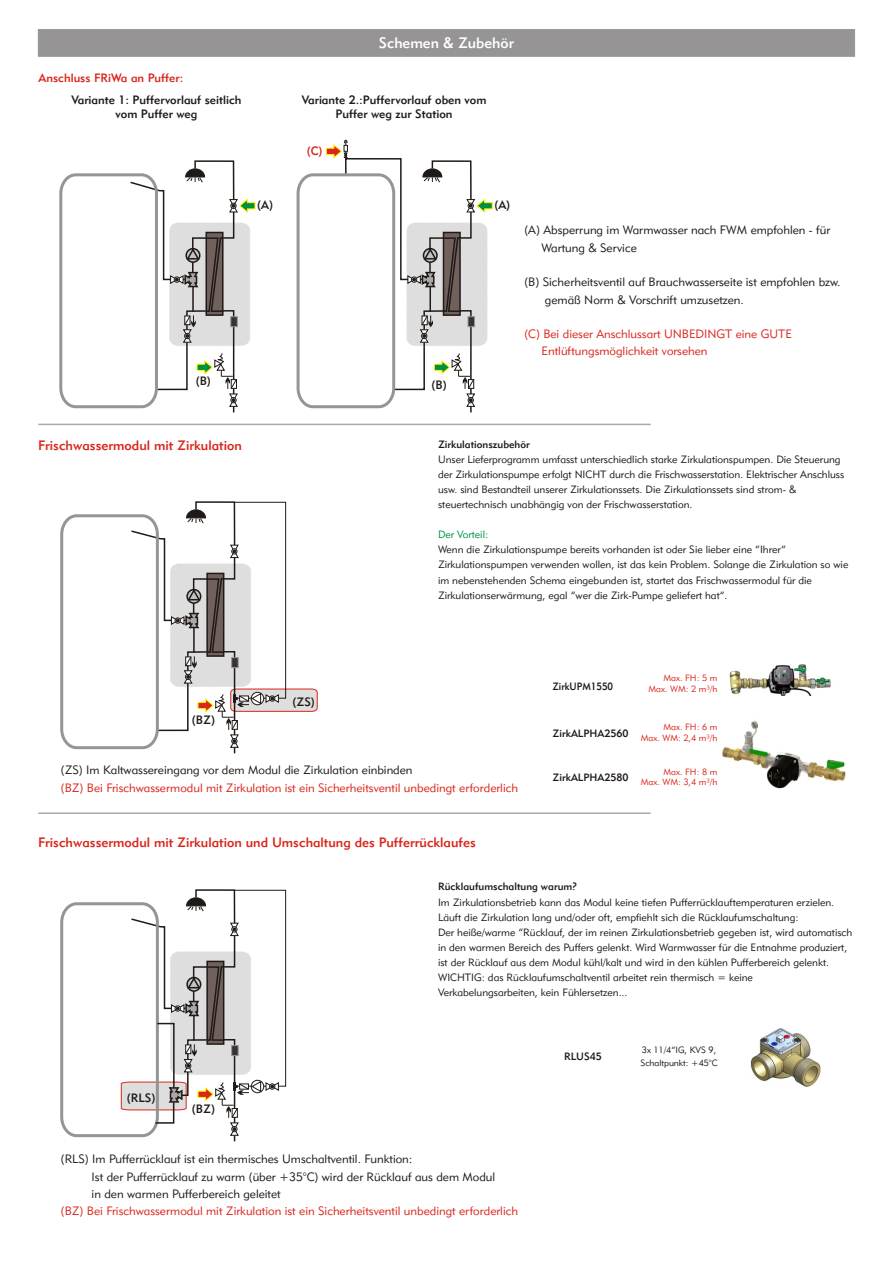
<style>
.page{position:relative;width:894px;height:1263px;background:#fff}
.page>*{position:absolute;margin:0;border:0;box-sizing:border-box;transform-origin:0 0}
.t1{font:15px "Geometr 415 Md BT";color:#fff}
.t2{font:13.5px "Geometr 415 Md BT";color:#d9261c}
.t3{font:12px/17.2px "Geometr 415 Lt BT";color:#1f1a17}
.t4{font:12px/17.2px "Geometr 415 Lt BT";color:#d9261c}
.t5{font:12px/14.4px "Geometr 415 Md BT";color:#1f1a17;text-align:center}
.t6{font:12px "Geometr 415 Md BT";color:#d9261c}
.t7{font:10.5px/15.1px "Geometr 415 Lt BT";color:#1f1a17}
.t8{font:10.5px "Geometr 415 Md BT";color:#1f1a17}
.t9{font:10.5px "Geometr 415 Lt BT";color:#009140}
.t10{font:10.5px "Geometr 415 Md BT";color:#1f1a17;scale:.92 1}
.t11{font:9px/10.8px "Geometr 415 Lt BT";color:#d9261c;text-align:right}
.t12{font:9px/12.9px "Geometr 415 Lt BT";color:#1f1a17}
</style>
<div class="page">
<div style="left:38px;top:29px;width:817px;height:27px;background:#969494"></div>
<svg style="left:296px;top:139px;width:197px;height:274px"></svg>
<svg style="left:59px;top:160px;width:197px;height:253px"></svg>
<svg style="left:60px;top:501px;width:258px;height:253px"></svg>
<div style="left:234px;top:890px;width:52px;height:197px;border:1px solid #1f1a17"></div>
<svg style="left:60px;top:889px;width:219px;height:253px"></svg>
<hr style="left:38px;top:424px;width:613px;height:1px;background:#aba8a8">
<hr style="left:38px;top:812px;width:613px;height:2px;background:#aba8a8">
<img style="left:729px;top:664px;width:102px;height:31px">
<img style="left:722px;top:721px;width:124px;height:68px">
<img style="left:750px;top:1028px;width:71px;height:59px">
<p class="t6" style="left:39px;top:73px;width:146px">Anschluss FRiWa an Puffer:</p>
<p class="t5" style="left:71px;top:93px;width:172px">Variante 1: Puffervorlauf seitlich vom Puffer weg</p>
<h1 class="t1" style="left:379px;top:37px;width:137px">Schemen &amp; Zubehör</h1>
<p class="t5" style="left:302px;top:94px;width:186px">Variante 2.:Puffervorlauf oben vom<br>Puffer weg zur Station</p>
<p class="t6" style="left:307px;top:146px;width:17px">(C)</p>
<p class="t5" style="left:196px;top:374px;width:17px">(B)</p>
<p class="t5" style="left:257px;top:199px;width:17px">(A)</p>
<p class="t5" style="left:494px;top:199px;width:17px">(A)</p>
<p class="t5" style="left:432px;top:379px;width:17px">(B)</p>
<p class="t3" style="left:542px;top:223px;width:290px;text-indent:-17px">(A) Absperrung im Warmwasser nach FWM empfohlen - für<br>Wartung &amp; Service</p>
<p class="t3" style="left:545px;top:275px;width:297px;text-indent:-21px">(B) Sicherheitsventil auf Brauchwasserseite ist empfohlen bzw. gemäß Norm &amp; Vorschrift umzusetzen.</p>
<p class="t4" style="left:542px;top:326px;width:252px;text-indent:-17px">(C) Bei dieser Anschlussart UNBEDINGT eine GUTE<br>Entlüftungsmöglichkeit vorsehen</p>
<p class="t2" style="left:38px;top:440px;width:205px">Frischwassermodul mit Zirkulation</p>
<p class="t8" style="left:438px;top:440px;width:93px">Zirkulationszubehör</p>
<p class="t7" style="left:438px;top:452px;width:408px">Unser Lieferprogramm umfasst unterschiedlich starke Zirkulationspumpen. Die Steuerung der Zirkulationspumpe erfolgt NICHT durch die Frischwasserstation. Elektrischer Anschluss usw. sind Bestandteil unserer Zirkulationssets. Die Zirkulationssets sind strom- &amp; steuertechnisch unabhängig von der Frischwasserstation.</p>
<p class="t7" style="left:438px;top:543px;width:412px">Wenn die Zirkulationspumpe bereits vorhanden ist oder Sie lieber eine “Ihrer” Zirkulationspumpen verwenden wollen, ist das kein Problem. Solange die Zirkulation so wie im nebenstehenden Schema eingebunden ist, startet das Frischwassermodul für die Zirkulationserwärmung, egal “wer die Zirk-Pumpe geliefert hat”.</p>
<p class="t9" style="left:438px;top:530px;width:52px">Der Vorteil:</p>
<p class="t5" style="left:192px;top:714px;width:25px">(BZ)</p>
<p class="t5" style="left:292px;top:696px;width:24px">(ZS)</p>
<p class="t3" style="left:61px;top:763px;width:353px">(ZS) Im Kaltwassereingang vor dem Modul die Zirkulation einbinden</p>
<p class="t4" style="left:61px;top:780px;width:459px">(BZ) Bei Frischwassermodul mit Zirkulation ist ein Sicherheitsventil unbedingt erforderlich</p>
<p class="t2" style="left:38px;top:837px;width:439px">Frischwassermodul mit Zirkulation und Umschaltung des Pufferrücklaufes</p>
<p class="t10" style="left:553px;top:682px;width:67px">ZirkUPM1550</p>
<p class="t11" style="left:648px;top:674px;width:70px">Max. FH: 5 m<br>Max. WM: 2 m³/h</p>
<p class="t11" style="left:641px;top:722px;width:78px">Max. FH: 6 m<br>Max. WM: 2,4 m³/h</p>
<p class="t11" style="left:641px;top:767px;width:78px">Max. FH: 8 m<br>Max. WM: 3,4 m³/h</p>
<p class="t8" style="left:553px;top:729px;width:77px">ZirkALPHA2560</p>
<p class="t8" style="left:553px;top:773px;width:77px">ZirkALPHA2580</p>
<p class="t8" style="left:438px;top:882px;width:141px">Rücklaufumschaltung warum?</p>
<p class="t7" style="left:438px;top:895px;width:416px">Im Zirkulationsbetrieb kann das Modul keine tiefen Pufferrücklauftemperaturen erzielen.<br>Läuft die Zirkulation lang und/oder oft, empfiehlt sich die Rücklaufumschaltung:<br>Der heiße/warme “Rücklauf, der im reinen Zirkulationsbetrieb gegeben ist, wird automatisch in den warmen Bereich des Puffers gelenkt. Wird Warmwasser für die Entnahme produziert, ist der Rücklauf aus dem Modul kühl/kalt und wird in den kühlen Pufferbereich gelenkt.<br>WICHTIG: das Rücklaufumschaltventil arbeitet rein thermisch = keine Verkabelungsarbeiten, kein Fühlersetzen...</p>
<p class="t5" style="left:127px;top:1091px;width:30px">(RLS)</p>
<p class="t5" style="left:192px;top:1103px;width:25px">(BZ)</p>
<p class="t3" style="left:92px;top:1152px;width:405px;text-indent:-31px">(RLS) Im Pufferrücklauf ist ein thermisches Umschaltventil. Funktion:<br>Ist der Pufferrücklauf zu warm (über +35°C) wird der Rücklauf aus dem Modul in den warmen Pufferbereich geleitet</p>
<p class="t4" style="left:61px;top:1203px;width:459px">(BZ) Bei Frischwassermodul mit Zirkulation ist ein Sicherheitsventil unbedingt erforderlich</p>
<p class="t8" style="left:564px;top:1052px;width:39px">RLUS45</p>
<p class="t12" style="left:640px;top:1044px;width:79px">3x 11/4”IG, KVS 9,<br>Schaltpunkt: +45°C</p>
</div>
